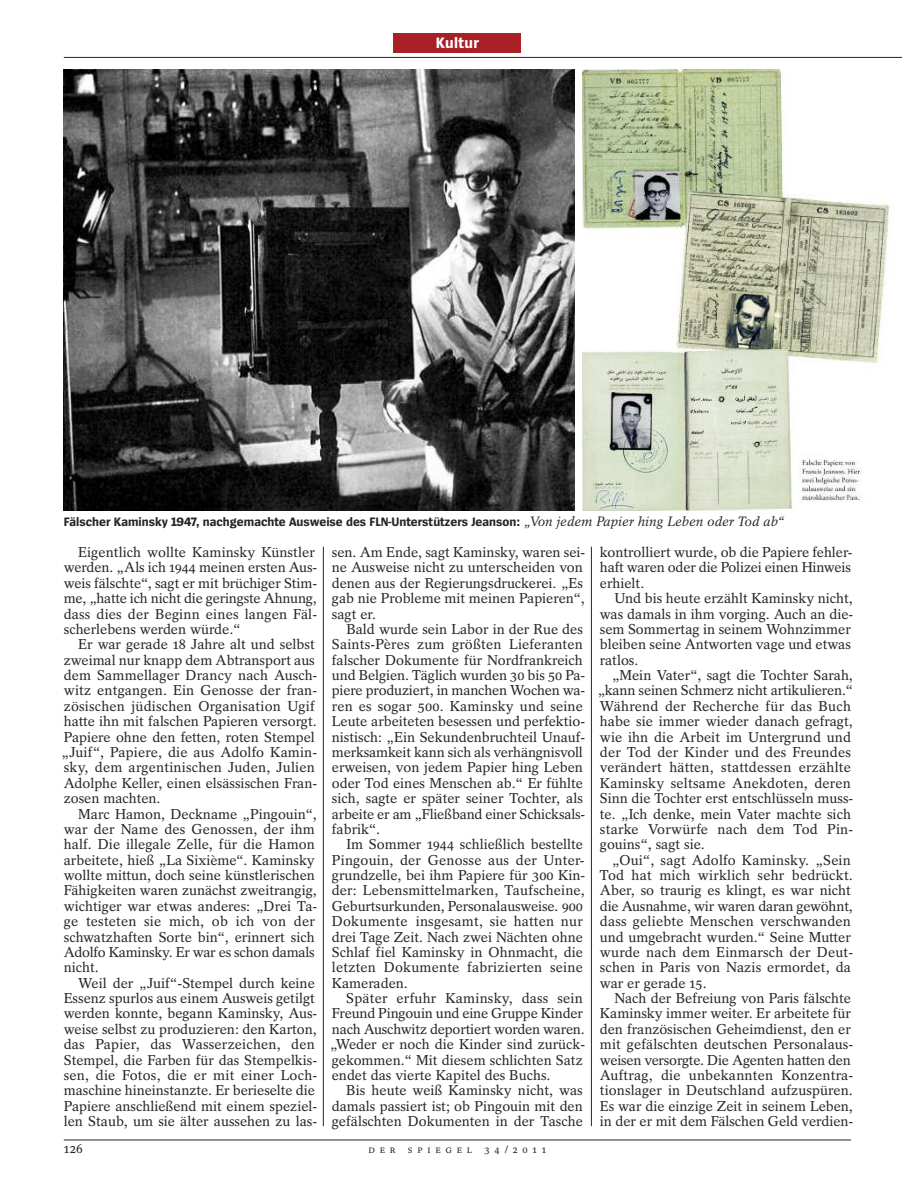
<style>
.page{position:relative;width:902px;height:1191px;background:#fff}
.page>*{position:absolute;margin:0;border:0;box-sizing:border-box;transform-origin:0 0}
.t1{font:700 15.75px "Spiegel Sans";letter-spacing:.02em;color:#fff}
.t2{font:14.25px/15.5px "Spiegel Serif";color:#272627}
.t3{font:13.5px "Spiegel Serif";color:#272627}
.t4{font:700 12.75px "Spiegel Sans";color:#272627}
.t5{font:10.5px "Spiegel Serif";letter-spacing:.45em;color:#272627}
.s1{font-family:"Spiegel Serif";font-weight:400;font-style:italic;font-size:13.5px}
</style>
<div class="page">
<div style="left:393px;top:34px;width:128px;height:19px;background:#a91f26"></div>
<hr style="left:323px;top:547px;width:1px;height:579px;background:#272627">
<hr style="left:591px;top:547px;width:1px;height:579px;background:#272627">
<hr style="left:64px;top:1139px;width:786px;height:1px;background:#272627">
<svg style="left:64px;top:70px;width:510px;height:441px"></svg>
<img style="left:583px;top:70px;width:307px;height:441px">
<hr style="left:64px;top:57px;width:837px;height:1px;background:#272627">
<p class="t1" style="left:436px;top:37px;width:45px">Kultur</p>
<p class="t4" style="left:64px;top:517px;width:722px">Fälscher Kaminsky 1947, nachgemachte Ausweise des FLN-Unterstützers Jeanson: <span class="s1">„Von jedem Papier hing Leben oder Tod ab“</span></p>
<p class="t2" style="left:64px;top:546px;width:255px;text-indent:14px">Eigentlich wollte Kaminsky Künstler werden. „Als ich 1944 meinen ersten Aus&shy;weis fälschte“, sagt er mit brüchiger Stim&shy;me, „hatte ich nicht die geringste Ahnung, dass dies der Beginn eines langen Fäl&shy;scherlebens werden würde.“</p>
<p class="t2" style="left:61px;top:638px;width:257px;text-indent:17px">Er war gerade 18 Jahre alt und selbst zweimal nur knapp dem Abtransport aus dem Sammellager Drancy nach Ausch&shy;witz entgangen. Ein Genosse der fran&shy;zösischen jüdischen Organisation Ugif hatte ihn mit falschen Papieren versorgt.<br>Papiere ohne den fetten, roten Stempel „Juif“, Papiere, die aus Adolfo Kamin&shy;sky, dem argentinischen Juden, Julien Adolphe Keller, einen elsässischen Fran&shy;zosen machten.</p>
<p class="t2" style="left:64px;top:807px;width:255px;text-indent:14px">Marc Hamon, Deckname „Pingouin“, war der Name des Genossen, der ihm half. Die illegale Zelle, für die Hamon arbeitete, hieß „La Sixième“. Kaminsky wollte mittun, doch seine künstlerischen Fähigkeiten waren zunächst zweitrangig, wichtiger war etwas anderes: „Drei Ta&shy;ge testeten sie mich, ob ich von der schwatzhaften Sorte bin“, erinnert sich Adolfo Kaminsky. Er war es schon damals nicht.</p>
<p class="t2" style="left:64px;top:976px;width:255px;text-indent:14px">Weil der „Juif“-Stempel durch keine Essenz spurlos aus einem Ausweis getilgt werden konnte, begann Kaminsky, Aus&shy;weise selbst zu produzieren: den Karton, das Papier, das Wasserzeichen, den Stempel, die Farben für das Stempelkis&shy;sen, die Fotos, die er mit einer Loch&shy;maschine hineinstanzte. Er berieselte die Papiere anschließend mit einem speziel&shy;len Staub, um sie älter aussehen zu las-</p>
<p class="t2" style="left:332px;top:546px;width:255px">sen. Am Ende, sagt Kaminsky, waren sei&shy;ne Ausweise nicht zu unterscheiden von denen aus der regierungsdruckerei. „Es gab nie Probleme mit meinen Papieren“, sagt er.</p>
<p class="t2" style="left:332px;top:623px;width:255px;text-indent:14px">Bald wurde sein Labor in der rue des Saints-Pères zum größten Lieferanten falscher Dokumente für Nordfrankreich und Belgien. Täglich wurden 30 bis 50 Pa&shy;piere produziert, in manchen Wochen wa&shy;ren es sogar 500. Kaminsky und seine Leute arbeiteten besessen und perfektio&shy;nistisch: „Ein Sekundenbruchteil Unauf&shy;merksamkeit kann sich als verhängnisvoll erweisen, von jedem Papier hing Leben oder Tod eines Menschen ab.“ Er fühlte sich, sagte er später seiner Tochter, als arbeite er am „Fließband einer Schicksals&shy;fabrik“.</p>
<p class="t2" style="left:332px;top:838px;width:255px;text-indent:14px">Im Sommer 1944 schließlich bestellte Pingouin, der Genosse aus der Unter&shy;grundzelle, bei ihm Papiere für 300 Kin&shy;der: Lebensmittelmarken, Taufscheine, Geburtsurkunden, Personalausweise. 900<br>Dokumente insgesamt, sie hatten nur drei Tage Zeit. Nach zwei Nächten ohne Schlaf fiel Kaminsky in Ohnmacht, die letzten Dokumente fabrizierten seine Kameraden.</p>
<p class="t2" style="left:330px;top:992px;width:256px;text-indent:16px">Später erfuhr Kaminsky, dass sein Freund Pingouin und eine Gruppe Kinder nach Auschwitz deportiert worden waren. „Weder er noch die Kinder sind zurück&shy;gekommen.“ Mit diesem schlichten Satz endet das vierte Kapitel des Buchs.</p>
<p class="t2" style="left:332px;top:1084px;width:252px;text-align:justify;text-indent:14px">Bis heute weiß Kaminsky nicht, was damals passiert ist; ob Pingouin mit den gefälschten Dokumenten in der Tasche</p>
<p class="t3" style="left:64px;top:1143px;width:21px">126</p>
<p class="t5" style="left:368px;top:1145px;width:179px">der spiegel 34/2011</p>
<p class="t2" style="left:600px;top:546px;width:254px;text-align:justify">kontrolliert wurde, ob die Papiere fehler&shy;haft waren oder die Polizei einen Hinweis erhielt.</p>
<p class="t2" style="left:600px;top:592px;width:255px;text-indent:14px">Und bis heute erzählt Kaminsky nicht, was damals in ihm vorging. Auch an die&shy;sem Sommertag in seinem Wohnzimmer bleiben seine Antworten vage und etwas ratlos.</p>
<p class="t2" style="left:597px;top:669px;width:257px;text-indent:14px">„Mein Vater“, sagt die Tochter Sarah, „kann seinen Schmerz nicht artikulieren.“ Während der recherche für das Buch habe sie immer wieder danach gefragt, wie ihn die Arbeit im Untergrund und der Tod der Kinder und des Freundes verändert hätten, stattdessen erzählte Kaminsky seltsame Anekdoten, deren Sinn die Tochter erst entschlüsseln muss&shy;te. „Ich denke, mein Vater machte sich starke Vorwürfe nach dem Tod Pin&shy;gouins“, sagt sie.</p>
<p class="t2" style="left:600px;top:853px;width:255px;text-indent:12px">„Oui“, sagt Adolfo Kaminsky. „Sein Tod hat mich wirklich sehr bedrückt.<br>Aber, so traurig es klingt, es war nicht die Ausnahme, wir waren daran gewöhnt, dass geliebte Menschen verschwanden und umgebracht wurden.“ Seine Mutter wurde nach dem Einmarsch der Deut&shy;schen in Paris von Nazis ermordet, da war er gerade 15.</p>
<p class="t2" style="left:600px;top:992px;width:255px;text-indent:14px">Nach der Befreiung von Paris fälschte Kaminsky immer weiter. Er arbeitete für den französischen Geheimdienst, den er mit gefälschten deutschen Personalaus&shy;weisen versorgte. Die Agenten hatten den Auftrag, die unbekannten Konzentra&shy;tionslager in Deutschland aufzuspüren.<br>Es war die einzige Zeit in seinem Leben, in der er mit dem Fälschen Geld verdien-</p>
</div>
